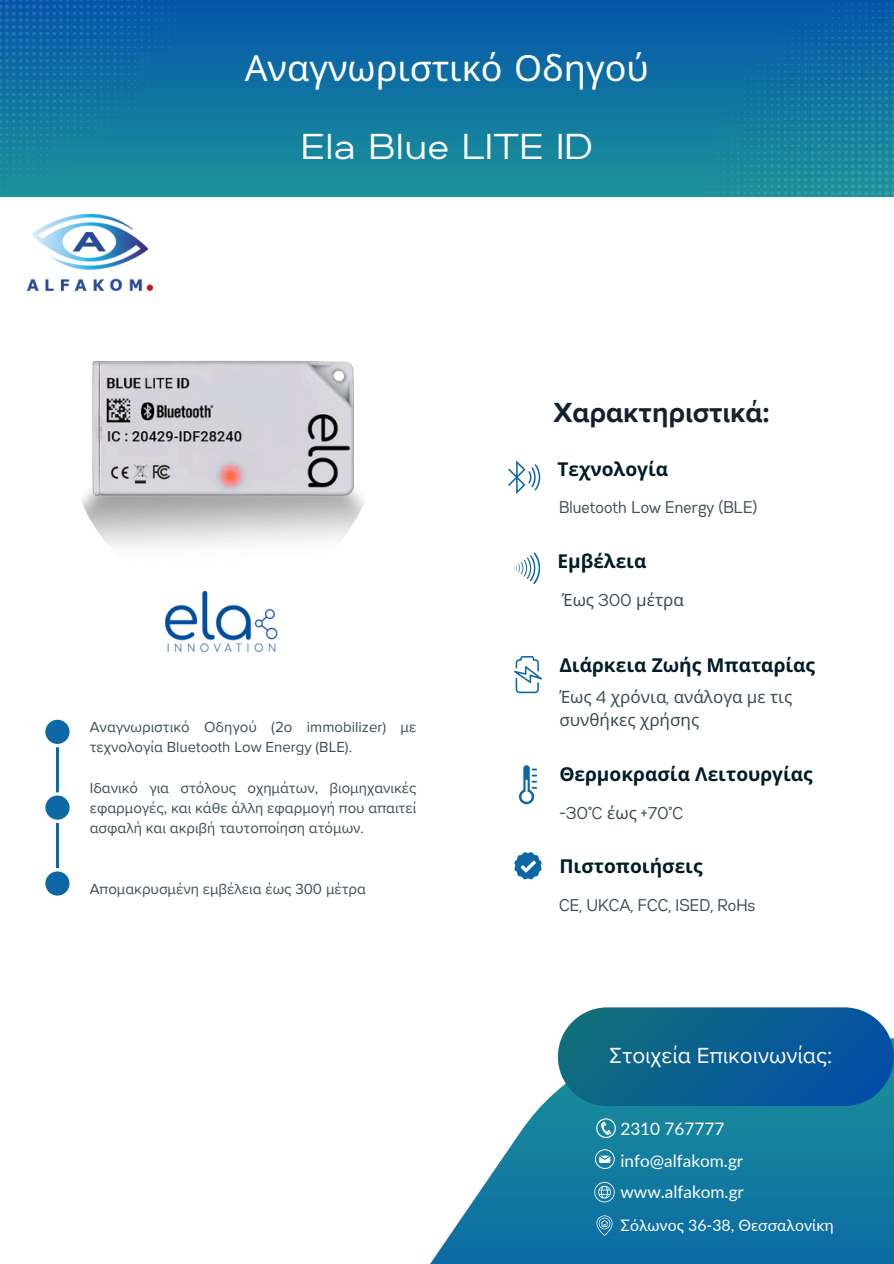
<style>
.page{position:relative;width:894px;height:1264px;background:#fff}
.page>*{position:absolute;margin:0;border:0;box-sizing:border-box;transform-origin:0 0}
.t1{font:35.85px "Noto Sans";color:#fff}
.t2{font:35.85px "Gabriel Sans";color:#fff}
.t3{font:700 28.5px "Proxima Nova";color:#162130}
.t4{font:22.5px "Proxima Nova";color:#fff}
.t5{font:700 19.05px "Noto Sans";color:#001c27}
.t6{font:17.1px "Lato";color:#fff}
.t7{font:16.95px "Gabriel Sans Cond";color:#3e4d52}
.t8{font:16.95px/23.1px "Noto Sans";color:#3e4d52}
.t9{font:15.9px "Lato";color:#fff}
.t10{font:15px/20.2px "Proxima Nova";color:#3e4d52}
.s1{font-family:"Gabriel Sans Cond"}
.s2{font-family:"Noto Sans"}
</style>
<div class="page">
<div style="left:0;top:0;width:893px;height:196px;background:linear-gradient(to bottom,#0455aa,#1b9299)"></div>
<svg style="left:27px;top:175px;width:14px;height:7px"></svg>
<svg style="left:0;top:175px;width:21px;height:14px"></svg>
<svg style="left:0;top:0;width:176px;height:169px;background:#1071a3"></svg>
<svg style="left:704px;top:186px;width:7px;height:7px"></svg>
<svg style="left:710px;top:159px;width:1px;height:14px"></svg>
<svg style="left:717px;top:3px;width:176px;height:192px;background:#1275a2"></svg>
<svg style="left:430px;top:1038px;width:463px;height:225px;fill:#137ca1"></svg>
<div style="left:557px;top:1007px;width:336px;height:98px;background:linear-gradient(to right,#14707e,#014ea5);border-radius:49px"></div>
<svg style="left:596px;top:1118px;width:19px;height:19px"></svg>
<svg style="left:595px;top:1149px;width:19px;height:19px"></svg>
<svg style="left:594px;top:1181px;width:20px;height:21px"></svg>
<svg style="left:596px;top:1215px;width:16px;height:20px"></svg>
<img style="left:27px;top:215px;width:122px;height:75px">
<img style="left:165px;top:597px;width:113px;height:55px">
<img style="left:66px;top:258px;width:313px;height:340px;border-radius:50%">
<svg style="left:45px;top:719px;width:24px;height:176px"></svg>
<svg style="left:508px;top:460px;width:32px;height:34px"></svg>
<svg style="left:514px;top:552px;width:25px;height:32px"></svg>
<svg style="left:514px;top:656px;width:28px;height:37px"></svg>
<svg style="left:519px;top:765px;width:17px;height:39px"></svg>
<svg style="left:514px;top:852px;width:28px;height:27px"></svg>
<p class="t1" style="left:244px;top:42px;width:405px">Αναγνωριστικό Οδηγού</p>
<p class="t2" style="left:300px;top:131px;width:294px">Ela Blue LITE ID</p>
<h5 class="t3" style="left:553px;top:396px;width:218px">Χαρακτηριστικά:</h5>
<p class="t5" style="left:557px;top:455px;width:112px">Τεχνολογία</p>
<p class="t7" style="left:559px;top:500px;width:200px">Bluetooth Low Energy (BLE)</p>
<h4 class="t5" style="left:557px;top:547px;width:90px">Εμβέλεια</h4>
<p class="t8" style="left:561px;top:588px;width:123px">Έως <span class="s1">300</span> μέτρα</p>
<h2 class="t10" style="left:90px;top:717px;width:328px">Αναγνωριστικό Οδηγού (2o immobilizer) με τεχνολογία Bluetooth Low Energy (BLE).</h2>
<p class="t10" style="left:90px;top:778px;width:328px;text-align:justify">Ιδανικό για στόλους οχημάτων, βιομηχανικές εφαρμογές, και κάθε άλλη εφαρμογή που απαιτεί ασφαλή και ακριβή ταυτοποίηση ατόμων.</p>
<h4 class="t10" style="left:90px;top:879px;width:278px">Απομακρυσμένη εμβέλεια έως 300 μέτρα</h4>
<p class="t5" style="left:559px;top:651px;width:257px">Διάρκεια Ζωής Μπαταρίας</p>
<h5 class="t8" style="left:559px;top:685px;width:234px">Έως <span class="s1">4</span> χρόνια<span class="s1">,</span> ανάλογα με τις συνθήκες χρήσης</h5>
<h5 class="t5" style="left:559px;top:760px;width:255px">Θερμοκρασία Λειτουργίας</h5>
<h4 class="t7" style="left:559px;top:805px;width:125px">-30°C <span class="s2">έως</span> +70°C</h4>
<h4 class="t5" style="left:559px;top:852px;width:145px">Πιστοποιήσεις</h4>
<p class="t7" style="left:559px;top:897px;width:198px">CE, UKCA, FCC, ISED, RoHs</p>
<p class="t4" style="left:609px;top:1042px;width:224px">Στοιχεία Επικοινωνίας:</p>
<p class="t6" style="left:620px;top:1118px;width:105px">2310 767777</p>
<p class="t6" style="left:620px;top:1149px;width:124px">info@alfakom.gr</p>
<p class="t6" style="left:620px;top:1181px;width:125px">www.alfakom.gr</p>
<p class="t9" style="left:620px;top:1215px;width:215px">Σόλωνος 36-38, Θεσσαλονίκη</p>
</div>
